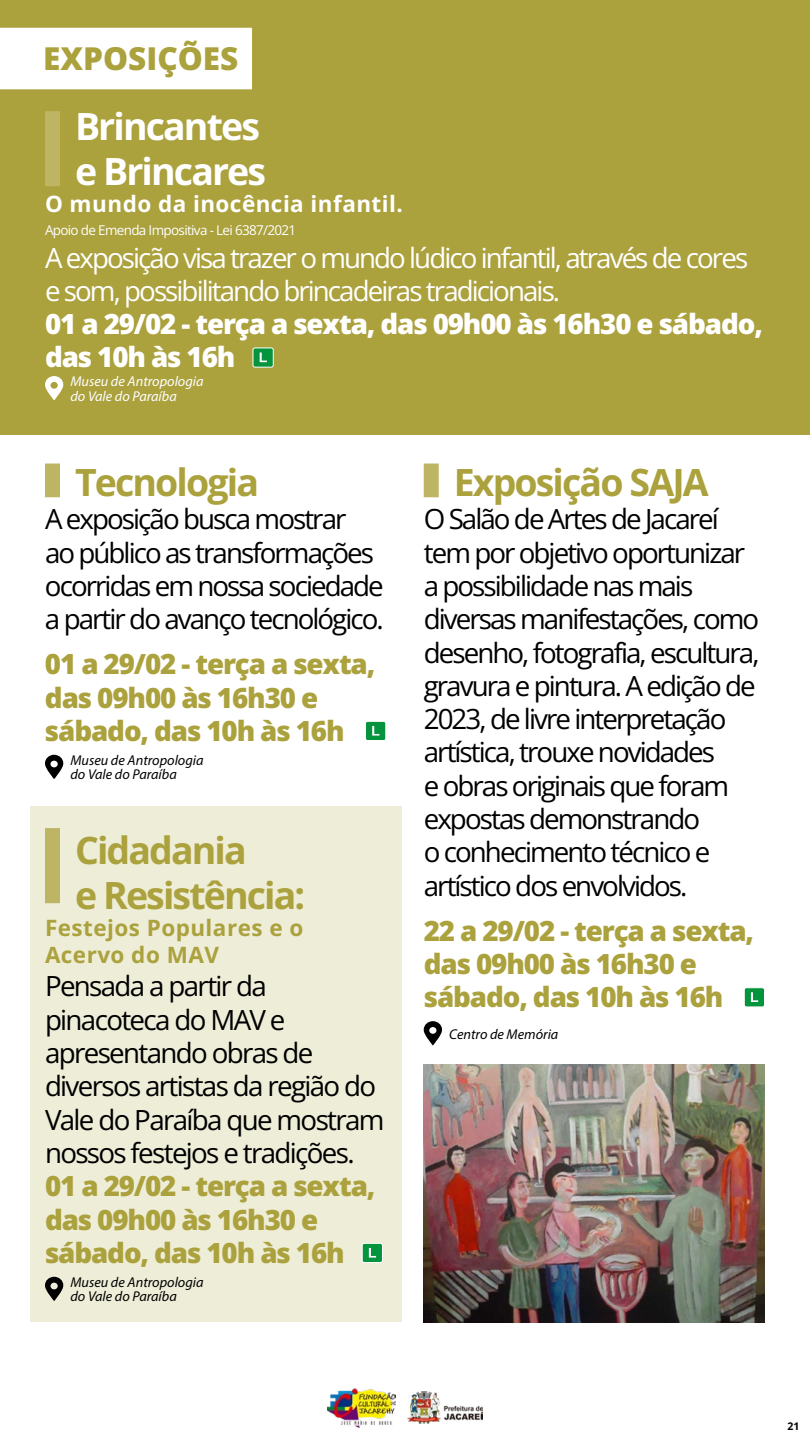
<style>
.page{position:relative;width:810px;height:1440px;background:#fff}
.page>*{position:absolute;margin:0;border:0;box-sizing:border-box;transform-origin:0 0}
.t1{font:700 37.5px/45px "Open Sans";letter-spacing:-.05em;color:#aba13d}
.t2{font:700 37.5px/45px "Open Sans";letter-spacing:-.05em;color:#fff}
.t3{font:800 31.5px "Open Sans";color:#aba13d}
.t4{font:27.75px/33.3px "Open Sans";letter-spacing:-.07em;color:#000}
.t5{font:800 27.75px/33.3px "Open Sans";letter-spacing:-.04em;color:#aba13d}
.t6{font:27.75px/33.3px "Open Sans";letter-spacing:-.07em;color:#fff}
.t7{font:800 27.75px/33px "Open Sans";letter-spacing:-.04em;color:#fff}
.t8{font:700 22.5px/27px "Open Sans";letter-spacing:.02em;color:#aba13d}
.t9{font:700 22.5px "Open Sans";letter-spacing:.02em;color:#fff}
.t10{font:italic 14.25px/14.2px "Myriad Pro";color:#000}
.t11{font:italic 14.25px/14.2px "Myriad Pro";color:#fff}
.t12{font:13.5px "Open Sans";letter-spacing:-.05em;color:#fff}
.t13{font:700 10.5px "Open Sans";color:#000}
</style>
<div class="page">
<div style="left:0;top:0;width:810px;height:434px;background:#aba13d"></div>
<div style="left:30px;top:807px;width:371px;height:515px;background:#eeedd8"></div>
<div style="left:366px;top:721px;width:20px;height:20px;background:#03943d;border-radius:2px"></div>
<div style="left:365px;top:721px;width:21px;height:20px;border:1px solid #fff;border-radius:2px"></div>
<svg style="left:372px;top:726px;width:7px;height:10px"></svg>
<svg style="left:45px;top:755px;width:18px;height:24px"></svg>
<div style="left:362px;top:1243px;width:20px;height:20px;background:#03943d;border-radius:2px"></div>
<div style="left:362px;top:1243px;width:21px;height:20px;border:1px solid #fff;border-radius:2px"></div>
<svg style="left:369px;top:1248px;width:7px;height:10px"></svg>
<svg style="left:45px;top:1277px;width:18px;height:24px"></svg>
<div style="left:744px;top:988px;width:21px;height:19px;background:#03943d;border-radius:2px"></div>
<div style="left:744px;top:987px;width:21px;height:20px;border:1px solid #fff;border-radius:2px"></div>
<svg style="left:751px;top:992px;width:7px;height:10px"></svg>
<svg style="left:424px;top:1021px;width:18px;height:25px"></svg>
<div style="left:45px;top:464px;width:15px;height:33px;background:#bdb563"></div>
<div style="left:45px;top:111px;width:15px;height:75px;background:#bdb563"></div>
<div style="left:45px;top:828px;width:15px;height:75px;background:#bdb563"></div>
<div style="left:424px;top:464px;width:15px;height:33px;background:#bdb563"></div>
<div style="left:0;top:27px;width:252px;height:63px;background:#fff"></div>
<div style="left:253px;top:348px;width:20px;height:19px;background:#03943d;border-radius:2px"></div>
<div style="left:253px;top:348px;width:21px;height:19px;border:1px solid #fff;border-radius:2px"></div>
<svg style="left:260px;top:353px;width:7px;height:9px"></svg>
<svg style="left:45px;top:376px;width:18px;height:24px"></svg>
<img style="left:424px;top:1064px;width:341px;height:258px">
<img style="left:407px;top:1392px;width:76px;height:31px">
<img style="left:327px;top:1388px;width:68px;height:39px">
<p class="t3" style="left:43px;top:34px;width:197px">EXPOSIÇÕES</p>
<h1 class="t2" style="left:75px;top:103px;width:193px">Brincantes e Brincares</h1>
<p class="t9" style="left:45px;top:188px;width:359px">O mundo da inocência infantil.</p>
<p class="t12" style="left:45px;top:221px;width:253px">Apoio de Emenda Impositiva - Lei 6387/2021</p>
<p class="t6" style="left:45px;top:241px;width:705px">A exposição visa trazer o mundo lúdico infantil, através de cores e som, possibilitando brincadeiras tradicionais.</p>
<p class="t7" style="left:45px;top:307px;width:719px">01 a 29/02 - terça a sexta, das 09h00 às 16h30 e sábado, das 10h às 16h</p>
<p class="t11" style="left:70px;top:374px;width:135px">Museu de Antropologia do Vale do Paraíba</p>
<h1 class="t1" style="left:75px;top:459px;width:186px">Tecnologia</h1>
<p class="t4" style="left:45px;top:502px;width:340px">A exposição busca mostrar<br>ao público as transformações ocorridas em nossa sociedade a partir do avanço tecnológico.</p>
<p class="t5" style="left:45px;top:646px;width:332px">01 a 29/02 - terça a sexta, das 09h00 às 16h30 e sábado, das 10h às 16h</p>
<p class="t10" style="left:70px;top:753px;width:135px">Museu de Antropologia do Vale do Paraíba</p>
<h1 class="t1" style="left:75px;top:827px;width:232px">Cidadania<br>e Resistência:</h1>
<p class="t8" style="left:45px;top:914px;width:260px">Festejos Populares e o<br>Acervo do MAV</p>
<p class="t4" style="left:45px;top:969px;width:341px">Pensada a partir da pinacoteca do MAV e apresentando obras de diversos artistas da região do<br>Vale do Paraíba que mostram nossos festejos e tradições.</p>
<p class="t5" style="left:45px;top:1168px;width:332px">01 a 29/02 - terça a sexta, das 09h00 às 16h30 e sábado, das 10h às 16h</p>
<p class="t10" style="left:70px;top:1275px;width:135px">Museu de Antropologia do Vale do Paraíba</p>
<h1 class="t1" style="left:454px;top:459px;width:257px">Exposição SAJA</h1>
<p class="t4" style="left:424px;top:502px;width:337px">O Salão de Artes de Jacareí tem por objetivo oportunizar a possibilidade nas mais diversas manifestações, como desenho, fotografia, escultura, gravura e pintura. A edição de<br>2023, de livre interpretação artística, trouxe novidades<br>e obras originais que foram expostas demonstrando<br>o conhecimento técnico e artístico dos envolvidos.</p>
<p class="t5" style="left:424px;top:913px;width:332px">22 a 29/02 - terça a sexta, das 09h00 às 16h30 e sábado, das 10h às 16h</p>
<p class="t10" style="left:449px;top:1027px;width:111px">Centro de Memória</p>
<p class="t13" style="left:787px;top:1419px;width:14px">21</p>
</div>
